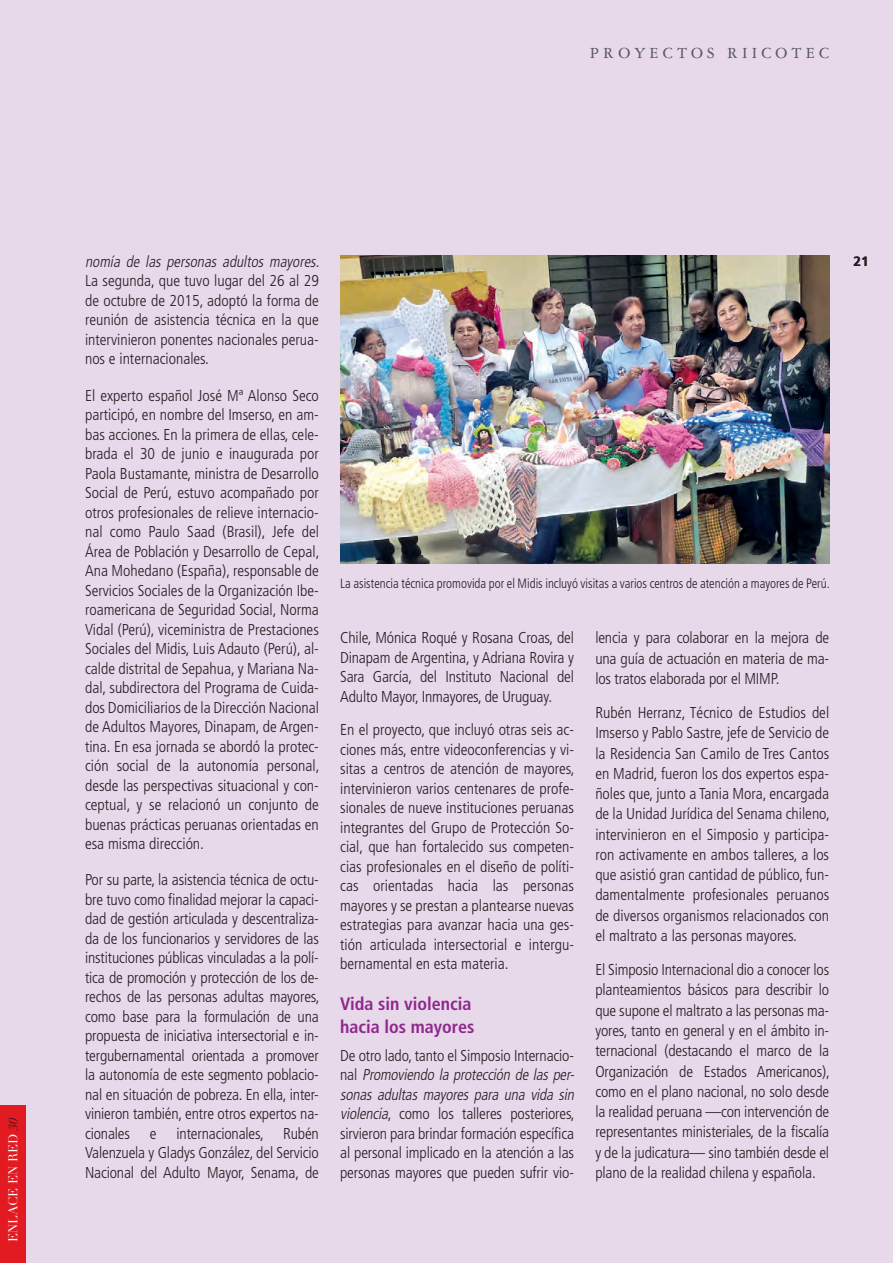
<style>
.page{position:relative;width:893px;height:1263px;background:#e7d8ea}
.page>*{position:absolute;margin:0;border:0;box-sizing:border-box;transform-origin:0 0}
.t1{font:700 condensed 18px/22.5px "Frutiger";color:#8f288d}
.t2{font:16.5px "Garamond 3 LT Std";letter-spacing:.25em;color:#57585a}
.t3{font:300 condensed 15.75px/19.5px "Frutiger";letter-spacing:-.01em;color:#231f20;text-align:justify}
.t4{font:300 condensed 13.5px "Frutiger";color:#231f20;scale:.95 1}
.t5{font:700 13.5px "Frutiger";color:#231f20}
.t6{font:12.75px "Didot LH";color:#fff}
.s1{font-style:italic;color:#231f20}
.s2{font-style:italic}
</style>
<div class="page">
<img style="left:340px;top:255px;width:489px;height:308px">
<div style="left:0;top:1106px;width:26px;height:157px;background:#e21a21"></div>
<p class="t2" style="left:590px;top:45px;width:241px">PROYECTOS RIICOTEC</p>
<p class="t6" style="left:6px;top:1242px;width:125px;rotate:-90deg">enlace en red <span class="s1">30</span></p>
<p class="t3" style="left:85px;top:252px;width:236px"><span class="s2">nomía de las personas adultos mayores</span>.<br>La segunda, que tuvo lugar del 26 al 29 de octubre de 2015, adoptó la forma de reunión de asistencia técnica en la que intervinieron ponentes nacionales perua&shy;nos e internacionales.</p>
<p class="t3" style="left:85px;top:386px;width:236px">El experto español José Mª Alonso Seco participó, en nombre del Imserso, en am&shy;bas acciones. En la primera de ellas, cele&shy;brada el 30 de junio e inaugurada por Paola Bustamante, ministra de Desarrollo Social de Perú, estuvo acompañado por otros profesionales de relieve internacio&shy;nal como Paulo Saad (Brasil), Jefe del Área de Población y Desarrollo de Cepal, Ana Mohedano (España), responsable de Servicios Sociales de la Organización Ibe&shy;roamericana de Seguridad Social, Norma Vidal (Perú), viceministra de Prestaciones Sociales del Midis, Luis Adauto (Perú), al&shy;calde distrital de Sepahua, y Mariana Na&shy;dal, subdirectora del Programa de Cuida&shy;dos Domiciliarios de la Dirección Nacional de Adultos Mayores, Dinapam, de Argen&shy;tina. En esa jornada se abordó la protec&shy;ción social de la autonomía personal, desde las perspectivas situacional y con&shy;ceptual, y se relacionó un conjunto de buenas prácticas peruanas orientadas en esa misma dirección.</p>
<p class="t3" style="left:85px;top:870px;width:236px">Por su parte, la asistencia técnica de octu&shy;bre tuvo como finalidad mejorar la capaci&shy;dad de gestión articulada y descentraliza&shy;da de los funcionarios y servidores de las instituciones públicas vinculadas a la polí&shy;tica de promoción y protección de los de&shy;rechos de las personas adultas mayores, como base para la formulación de una propuesta de iniciativa intersectorial e in&shy;tergubernamental orientada a promover la autonomía de este segmento poblacio&shy;nal en situación de pobreza. En ella, inter&shy;vinieron también, entre otros expertos na&shy;cionales</p>
<p class="t3" style="left:85px;top:1124px;width:235px;text-indent:92px">internacionales, Rubén Valenzuela y Gladys González, del Servicio Nacional del Adulto Mayor, Senama, de</p>
<p class="t3" style="left:150px;top:1124px;width:8px">e</p>
<p class="t4" style="left:340px;top:576px;width:517px">La asistencia técnica promovida por el Midis incluyó visitas a varios centros de atención a mayores de Perú.</p>
<p class="t3" style="left:340px;top:628px;width:235px">Chile, Mónica Roqué y Rosana Croas, del Dinapam de Argentina, y Adriana Rovira y Sara García, del Instituto Nacional del Adulto Mayor, Inmayores, de Uruguay.</p>
<p class="t3" style="left:340px;top:720px;width:236px">En el proyecto, que incluyó otras seis ac&shy;ciones más, entre videoconferencias y vi&shy;sitas a centros de atención de mayores, intervinieron varios centenares de profe&shy;sionales de nueve instituciones peruanas integrantes del Grupo de Protección So&shy;cial, que han fortalecido sus competen&shy;cias profesionales en el diseño de políti&shy;cas orientadas hacia las personas mayores y se prestan a plantearse nuevas estrategias para avanzar hacia una ges&shy;tión articulada intersectorial e intergu&shy;bernamental en esta materia.</p>
<p class="t1" style="left:340px;top:993px;width:136px">Vida sin violencia hacia los mayores</p>
<p class="t3" style="left:340px;top:1046px;width:239px;text-align:left">De otro lado, tanto el Simposio Internacio&shy;n a l <span class="s2">Promoviendo la protección de las per&shy;sonas adultas mayores para una vida sin violencia</span>, como los talleres posteriores, sirvieron para brindar formación específica al personal implicado en la atención a las personas mayores que pueden sufrir vio-</p>
<p class="t3" style="left:595px;top:628px;width:235px;line-height:20.2px">lencia y para colaborar en la mejora de una guía de actuación en materia de ma&shy;los tratos elaborada por el MIMP.</p>
<p class="t3" style="left:595px;top:703px;width:236px;line-height:20.2px">Rubén Herranz, Técnico de Estudios del Imserso y Pablo Sastre, jefe de Servicio de la Residencia San Camilo de Tres Cantos en Madrid, fueron los dos expertos espa&shy;ñoles que, junto a Tania Mora, encargada de la Unidad Jurídica del Senama chileno, intervinieron en el Simposio y participa&shy;ron activamente en ambos talleres, a los que asistió gran cantidad de público, fun&shy;damentalmente profesionales peruanos de diversos organismos relacionados con el maltrato a las personas mayores.</p>
<p class="t3" style="left:595px;top:960px;width:236px;line-height:20.2px">El Simposio Internacional dio a conocer los planteamientos básicos para describir lo que supone el maltrato a las personas ma&shy;yores, tanto en general y en el ámbito in&shy;ternacional (destacando el marco de la Organización de Estados Americanos), como en el plano nacional, no solo desde la realidad peruana —con intervención de representantes ministeriales, de la fiscalía y de la judicatura— sino también desde el plano de la realidad chilena y española.</p>
<p class="t5" style="left:854px;top:253px;width:17px">21</p>
</div>
